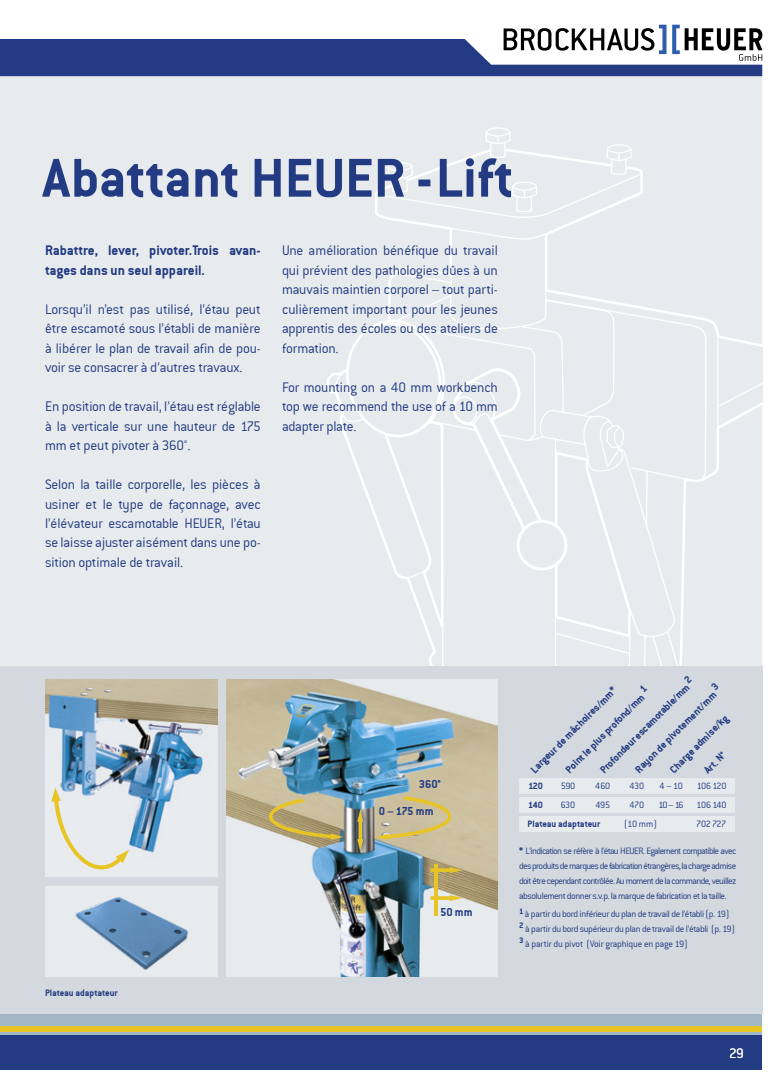
<style>
.page{position:relative;width:780px;height:1088px;background:#fff}
.page>*{position:absolute;margin:0;border:0;box-sizing:border-box;transform-origin:0 0}
.t1{font:60px "Conduit ITCTT Bold";color:#223b82}
.t2{font:15px/19.5px "Conduit ITCTT Light";letter-spacing:-.015em;color:#223b82;text-align:justify}
.t3{font:15px/19.5px "Conduit ITCTT Bold";color:#223b82}
.t4{font:15px "Conduit ITCTT Light";color:#fff}
.t5{font:12.5px "Conduit ITCTT Bold";color:#223b82}
.t6{font:11.25px/24.6px "Conduit ITCTT Bold";color:#223b82}
.t7{font:10px/15px "Conduit ITCTT Light";letter-spacing:-.035em;color:#223b82;text-align:justify}
.t8{font:10px "Conduit ITCTT Bold";color:#223b82}
.s1{font-family:"Conduit ITCTT Bold"}
</style>
<div class="page">
<div style="left:0;top:75px;width:762px;height:957px;background:#e8ebee"></div>
<div style="left:0;top:1013px;width:762px;height:23px;background:#a3b8c7"></div>
<div style="left:0;top:1026px;width:762px;height:5px;background:#e9c425"></div>
<svg style="left:0;top:25px;width:762px;height:51px"></svg>
<div style="left:0;top:1035px;width:762px;height:35px;background:#223b82"></div>
<svg style="left:334px;top:173px;width:428px;height:493px"></svg>
<svg style="left:485px;top:127px;width:26px;height:31px"></svg>
<svg style="left:387px;top:162px;width:26px;height:30px"></svg>
<svg style="left:608px;top:144px;width:23px;height:4px"></svg>
<svg style="left:605px;top:148px;width:101px;height:518px"></svg>
<svg style="left:345px;top:318px;width:222px;height:252px"></svg>
<div style="left:0;top:666px;width:762px;height:347px;background:#d3d9de"></div>
<img style="left:227px;top:680px;width:270px;height:296px">
<svg style="left:354px;top:806px;width:13px;height:49px"></svg>
<svg style="left:357px;top:809px;width:6px;height:43px"></svg>
<svg style="left:376px;top:796px;width:75px;height:44px;background:#cebf8e"></svg>
<svg style="left:269px;top:799px;width:74px;height:41px;background:#c0af7d"></svg>
<div style="left:519px;top:778px;width:216px;height:15px;background:#e8ebee"></div>
<div style="left:519px;top:797px;width:216px;height:15px;background:#e8ebee"></div>
<svg style="left:430px;top:867px;width:32px;height:6px"></svg>
<svg style="left:430px;top:895px;width:32px;height:6px"></svg>
<hr style="left:434px;top:864px;width:3px;height:52px;background:#e9c425">
<div style="left:519px;top:816px;width:216px;height:15px;background:#e8ebee"></div>
<div style="left:45px;top:886px;width:172px;height:90px;background:#e8ebee"></div>
<img style="left:75px;top:897px;width:114px;height:73px">
<img style="left:45px;top:680px;width:172px;height:196px">
<svg style="left:51px;top:787px;width:78px;height:85px;background:#e5e6dc"></svg>
<h1 class="t1" style="left:43px;top:143px;width:472px">Abattant HEUER -Lift</h1>
<p class="t3" style="left:45px;top:240px;width:217px">Rabattre, lever, pivoter.Trois avan&shy;tages dans un seul appareil.</p>
<p class="t2" style="left:45px;top:299px;width:217px">Lorsqu’il n’est pas utilisé, l’étau peut être escamoté sous l’établi de manière à libérer le plan de travail afin de pou&shy;voir se consacrer à d’autres travaux.</p>
<p class="t2" style="left:45px;top:397px;width:217px">En position de travail, l’étau est réglable à la verticale sur une hauteur de 175 mm et peut pivoter à 360°.</p>
<p class="t2" style="left:45px;top:475px;width:217px">Selon la taille corporelle, les pièces à usiner et le type de façonnage, avec l’élévateur escamotable HEUER, l’étau se laisse ajuster aisément dans une po&shy;sition optimale de travail.</p>
<p class="t2" style="left:282px;top:241px;width:217px">Une amélioration bénéfique du travail qui prévient des pathologies dûes à un mauvais maintien corporel – tout parti&shy;culièrement important pour les jeunes apprentis des écoles ou des ateliers de formation.</p>
<p class="t2" style="left:282px;top:377px;width:217px">For mounting on a 40 mm workbench top we recommend the use of a 10 mm adapter plate.</p>
<p class="t8" style="left:45px;top:987px;width:74px">Plateau adaptateur</p>
<p class="t5" style="left:418px;top:777px;width:23px">360°</p>
<p class="t5" style="left:379px;top:804px;width:56px">0 – 175 mm</p>
<p class="t5" style="left:440px;top:905px;width:34px">50 mm</p>
<p class="t6" style="left:593px;top:762px;width:130px;rotate:-45deg">Profondeur escamotable/mm 2</p>
<p class="t6" style="left:628px;top:762px;width:119px;rotate:-45deg">Rayon de pivotement/mm 3</p>
<p class="t6" style="left:541px;top:745px;width:108px;text-indent:-25px;rotate:-45deg">Largeur de mâchoires/mm*<br>Point le plus profond/mm</p>
<p class="t6" style="left:663px;top:762px;width:79px;rotate:-45deg">Charge admise/kg</p>
<p class="t6" style="left:696px;top:763px;width:27px;rotate:-45deg">Art. N°</p>
<p class="t8" style="left:528px;top:780px;width:16px">120</p>
<p class="t7" style="left:560px;top:778px;width:16px">590</p>
<p class="t7" style="left:595px;top:778px;width:17px">460</p>
<p class="t7" style="left:629px;top:778px;width:16px">430</p>
<p class="t7" style="left:659px;top:778px;width:25px">4 – 10</p>
<p class="t7" style="left:696px;top:778px;width:31px">106120</p>
<p class="t8" style="left:528px;top:799px;width:16px">140</p>
<p class="t7" style="left:560px;top:797px;width:16px">630</p>
<p class="t7" style="left:595px;top:797px;width:16px">495</p>
<p class="t7" style="left:629px;top:797px;width:16px">470</p>
<p class="t7" style="left:658px;top:797px;width:27px">10 – 16</p>
<p class="t7" style="left:696px;top:797px;width:32px">106140</p>
<p class="t8" style="left:527px;top:818px;width:74px">Plateau adaptateur</p>
<p class="t7" style="left:624px;top:816px;width:34px">(10 mm)</p>
<p class="t7" style="left:696px;top:816px;width:31px">702 727</p>
<p class="t7" style="left:519px;top:843px;width:219px"><span class="s1">*</span> L‘indication se réfère à l’étau HEUER. Egalement compatible avec des produits de marques de fabrication étrangères, la charge admise doit être cependant contrôlée. Au moment de la commande, veuillez absolulement donner s.v.p. la marque de fabrication et la taille.</p>
<p class="t7" style="left:519px;top:907px;width:217px;line-height:14.6px;text-align:left"><sup>1</sup> à partir du bord inférieur du plan de travail de l’établi (p. 19)<br><sup>2</sup> à partir du bord supérieur du plan de travail de l’établi (p. 19)<br><sup>3</sup> à partir du pivot (Voir graphique en page 19)</p>
<p class="t4" style="left:729px;top:1045px;width:16px">29</p>
</div>
